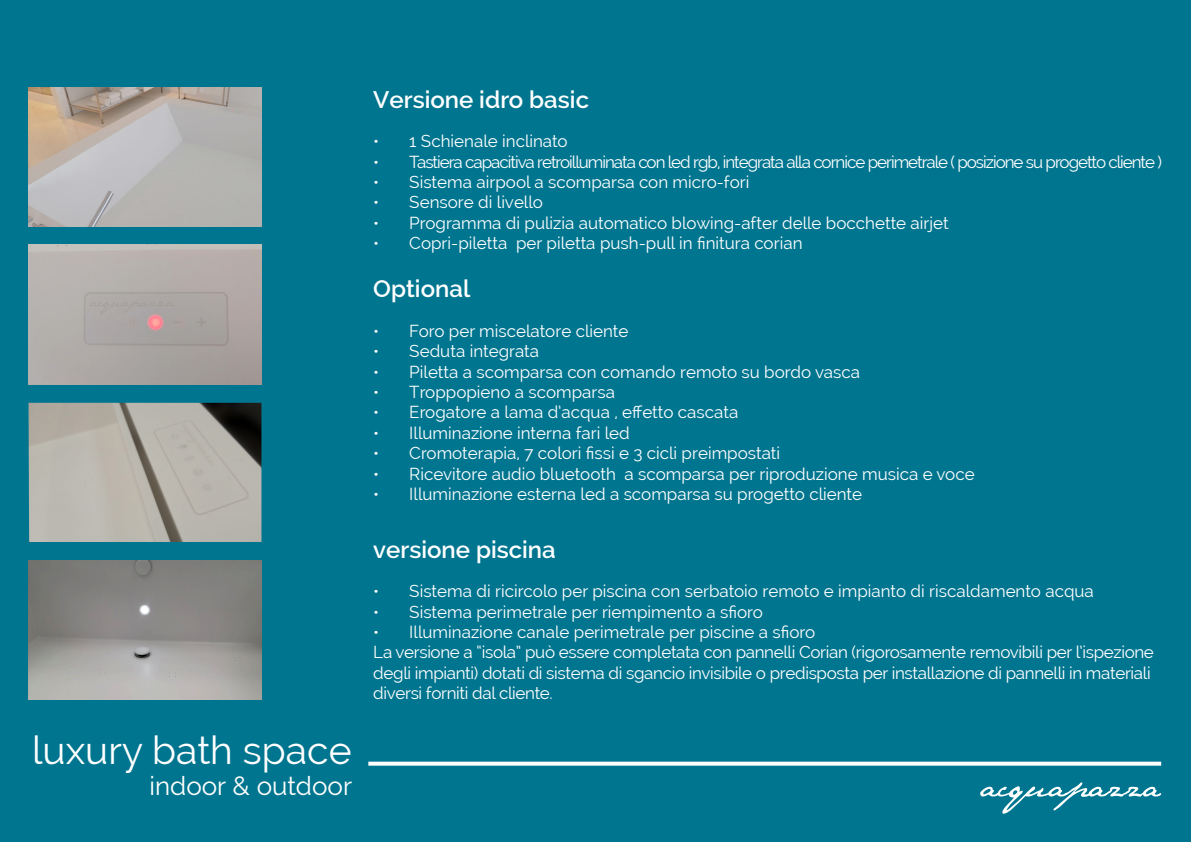
<style>
.page{position:relative;width:1191px;height:842px;background:#00758f}
.page>*{position:absolute;margin:0;border:0;box-sizing:border-box;transform-origin:0 0}
.t1{font:39px "Raleway";color:#fff}
.t2{font:26px "Raleway";color:#fff}
.t3{font:600 24px "Raleway";color:#fff}
.t4{font:17px "Raleway";color:#fff}
.t5{font:17px/20.4px "Raleway";letter-spacing:-.02em;color:#fff}
.t6{font:17px "Raleway";letter-spacing:-.06em;color:#fff}
</style>
<div class="page">
<svg style="left:980px;top:782px;width:181px;height:32px"></svg>
<svg style="left:368px;top:762px;width:793px;height:4px;background:#eaf3f5"></svg>
<img style="left:28px;top:245px;width:233px;height:139px">
<img style="left:28px;top:87px;width:233px;height:139px">
<img style="left:29px;top:403px;width:232px;height:139px">
<img style="left:28px;top:561px;width:233px;height:139px">
<p class="t1" style="left:32px;top:727px;width:321px">luxury bath space</p>
<p class="t2" style="left:149px;top:771px;width:204px">indoor &amp; outdoor</p>
<p class="t3" style="left:373px;top:85px;width:217px">Versione idro basic</p>
<p class="t4" style="left:373px;top:131px;width:196px">• 1 Schienale inclinato</p>
<p class="t6" style="left:373px;top:152px;width:790px">• Tastiera capacitiva retroilluminata con led rgb, integrata alla cornice perimetrale ( posizione su progetto cliente )</p>
<p class="t4" style="left:373px;top:172px;width:377px">• Sistema airpool a scomparsa con micro-fori</p>
<p class="t4" style="left:373px;top:193px;width:171px">• Sensore di livello</p>
<p class="t4" style="left:373px;top:213px;width:577px">• Programma di pulizia automatico blowing-after delle bocchette airjet</p>
<p class="t4" style="left:373px;top:233px;width:431px">• Copri-piletta per piletta push-pull in finitura corian</p>
<p class="t3" style="left:373px;top:275px;width:98px">Optional</p>
<p class="t4" style="left:373px;top:321px;width:257px">• Foro per miscelatore cliente</p>
<p class="t4" style="left:373px;top:341px;width:167px">• Seduta integrata</p>
<p class="t4" style="left:373px;top:362px;width:488px">• Piletta a scomparsa con comando remoto su bordo vasca</p>
<p class="t4" style="left:373px;top:382px;width:243px">• Troppopieno a scomparsa</p>
<p class="t4" style="left:373px;top:403px;width:366px">• Erogatore a lama d’acqua , effetto cascata</p>
<p class="t4" style="left:373px;top:423px;width:258px">• Illuminazione interna fari led</p>
<p class="t4" style="left:373px;top:443px;width:408px">• Cromoterapia, 7 colori fissi e 3 cicli preimpostati</p>
<p class="t4" style="left:373px;top:464px;width:603px">• Ricevitore audio bluetooth a scomparsa per riproduzione musica e voce</p>
<p class="t4" style="left:373px;top:484px;width:490px">• Illuminazione esterna led a scomparsa su progetto cliente</p>
<p class="t3" style="left:373px;top:535px;width:184px">versione piscina</p>
<p class="t4" style="left:373px;top:581px;width:722px">• Sistema di ricircolo per piscina con serbatoio remoto e impianto di riscaldamento acqua</p>
<p class="t4" style="left:373px;top:602px;width:391px">• Sistema perimetrale per riempimento a sfioro</p>
<p class="t4" style="left:373px;top:622px;width:443px">• Illuminazione canale perimetrale per piscine a sfioro</p>
<p class="t5" style="left:373px;top:642px;width:782px">La versione a “isola” può essere completata con pannelli Corian (rigorosamente removibili per l’ispezione degli impianti) dotati di sistema di sgancio invisibile o predisposta per installazione di pannelli in materiali diversi forniti dal cliente.</p>
</div>
